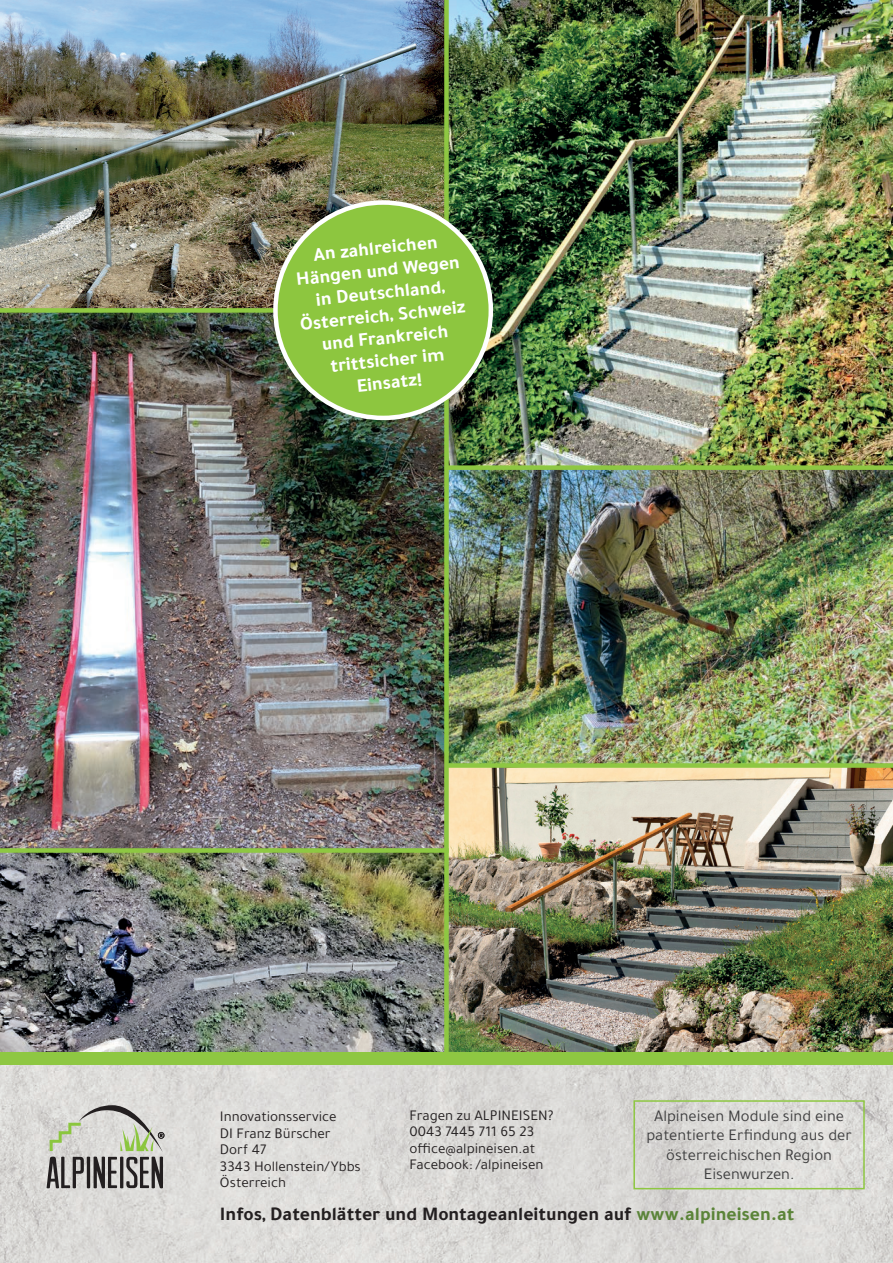
<style>
.page{position:relative;width:893px;height:1263px;background:#fff}
.page>*{position:absolute;margin:0;border:0;box-sizing:border-box;transform-origin:0 0}
.t1{font:700 19.5px/22.5px "Tajawal";color:#fff;text-align:center}
.t2{font:700 19.5px "Tajawal";color:#231f20}
.t3{font:16.5px/19.5px "Tajawal";color:#3e3e3f;text-align:center}
.t4{font:15px/16.5px "Tajawal";color:#231f20}
.s1{color:#5b8439}
</style>
<div class="page">
<img style="left:0;top:853px;width:444px;height:200px">
<img style="left:449px;top:768px;width:444px;height:285px">
<img style="left:0;top:1065px;width:893px;height:198px">
<div style="left:0;top:1053px;width:893px;height:12px;background:#8ec742"></div>
<img style="left:0;top:0;width:444px;height:308px">
<img style="left:0;top:313px;width:444px;height:535px">
<img style="left:449px;top:0;width:444px;height:465px">
<div style="left:633px;top:1100px;width:232px;height:89px;border:2px solid #8ec742"></div>
<svg style="left:47px;top:1092px;width:117px;height:96px;background:#b5b6af"></svg>
<img style="left:449px;top:470px;width:444px;height:293px">
<div style="left:444px;top:0;width:5px;height:1065px;background:#8ec742"></div>
<div style="left:0;top:848px;width:449px;height:5px;background:#8ec742"></div>
<div style="left:0;top:308px;width:446px;height:5px;background:#8ec742"></div>
<div style="left:275px;top:203px;width:216px;height:215px;background:#8dc63f;border-radius:50%"></div>
<div style="left:446px;top:465px;width:447px;height:5px;background:#8ec742"></div>
<div style="left:446px;top:763px;width:447px;height:5px;background:#8ec742"></div>
<h1 class="t1" style="left:292px;top:245px;width:167px;rotate:-6deg">An zahlreichen<br>Hängen und Wegen in Deutschland,<br>Österreich, Schweiz und Frankreich trittsicher im<br>Einsatz!</h1>
<p class="t4" style="left:409px;top:1107px;width:146px">Fragen zu ALPINEISEN?<br>0043 7445 711 65 23 office@alpineisen.at<br>Facebook: /alpineisen</p>
<h1 class="t2" style="left:220px;top:1199px;width:576px">Infos, Datenblätter und Montageanleitungen auf <span class="s1">www.alpineisen.at</span></h1>
<p class="t4" style="left:220px;top:1108px;width:142px">Innovationsservice<br>DI Franz Bürscher<br>Dorf 47<br>3343 Hollenstein/Ybbs<br>Österreich</p>
<p class="t3" style="left:646px;top:1106px;width:207px">Alpineisen Module sind eine patentierte Erfindung aus der österreichischen Region<br>Eisenwurzen.</p>
</div>
